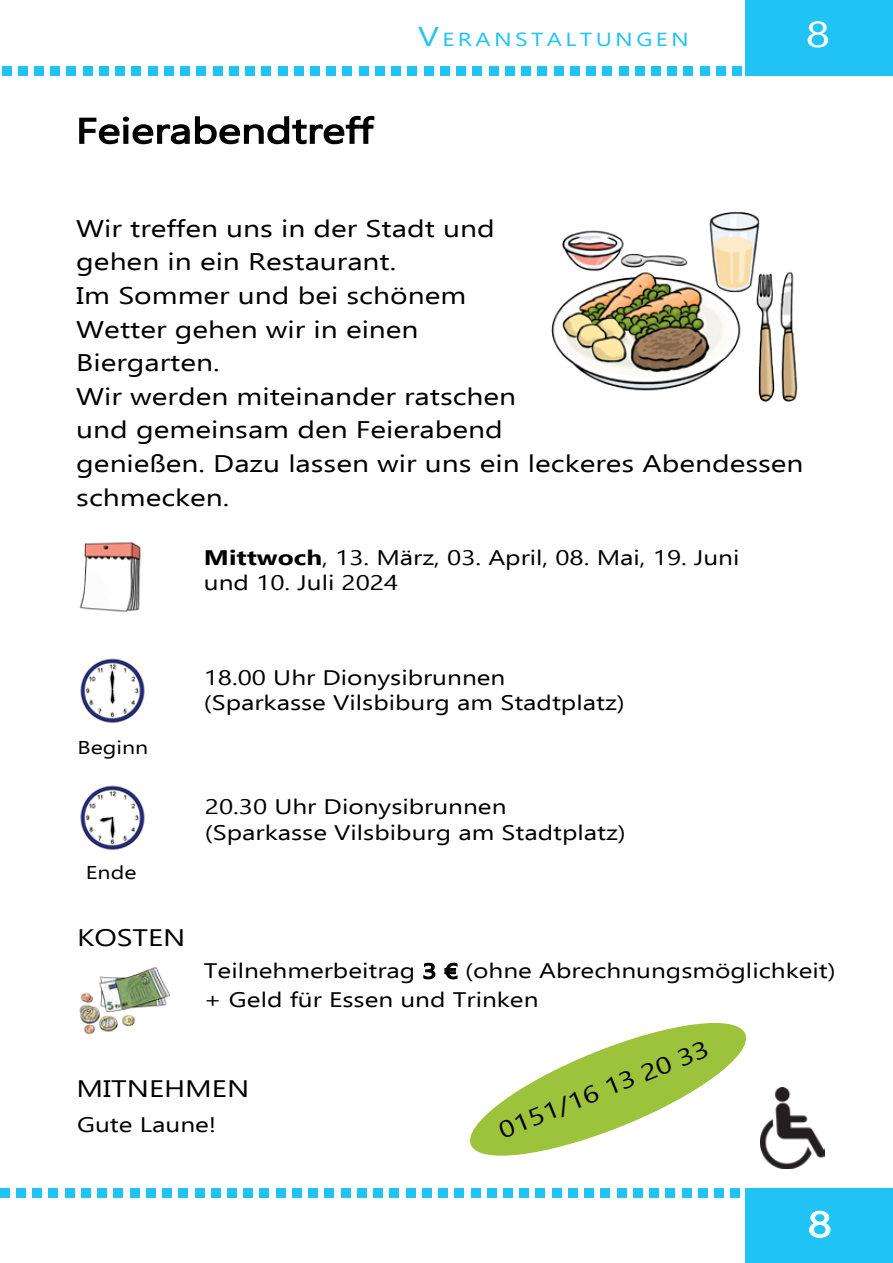
<style>
.page{position:relative;width:893px;height:1263px;background:#fff}
.page>*{position:absolute;margin:0;border:0;box-sizing:border-box;transform-origin:0 0}
.t1{font:36px "Ebrima";color:#fff;scale:1.25 1}
.t2{font:35.25px "Ebrima";color:#000;scale:1.25 1}
.t3{font:24px/33.6px "Ebrima";color:#000;scale:1.25 1}
.t4{font:23.85px "Ebrima";color:#000;scale:1.25 1}
.t5{font:23.4px "Ebrima";color:#000;scale:1.25 1}
.t6{font:21px/25.2px "Ebrima";color:#000;scale:1.25 1}
.t7{font:18.9px "Ebrima";letter-spacing:.145em;color:#20c4f4;scale:1.25 1}
.t8{font:18.45px "Ebrima";color:#000;scale:1.25 1}
.s1{font-size:27px}
.s2{font-weight:700}
</style>
<div class="page">
<div style="left:745px;top:0;width:148px;height:76px;background:#20c4f4"></div>
<div style="left:732px;top:67px;width:10px;height:9px;background:#20c4f4"></div>
<div style="left:716px;top:67px;width:10px;height:9px;background:#20c4f4"></div>
<div style="left:700px;top:67px;width:9px;height:9px;background:#20c4f4"></div>
<div style="left:684px;top:67px;width:9px;height:9px;background:#20c4f4"></div>
<div style="left:667px;top:67px;width:10px;height:9px;background:#20c4f4"></div>
<div style="left:651px;top:67px;width:10px;height:9px;background:#20c4f4"></div>
<div style="left:635px;top:67px;width:9px;height:9px;background:#20c4f4"></div>
<div style="left:619px;top:67px;width:9px;height:9px;background:#20c4f4"></div>
<div style="left:602px;top:67px;width:10px;height:9px;background:#20c4f4"></div>
<div style="left:586px;top:67px;width:10px;height:9px;background:#20c4f4"></div>
<div style="left:570px;top:67px;width:9px;height:9px;background:#20c4f4"></div>
<div style="left:554px;top:67px;width:9px;height:9px;background:#20c4f4"></div>
<div style="left:538px;top:67px;width:9px;height:9px;background:#20c4f4"></div>
<div style="left:521px;top:67px;width:10px;height:9px;background:#20c4f4"></div>
<div style="left:505px;top:67px;width:9px;height:9px;background:#20c4f4"></div>
<div style="left:489px;top:67px;width:9px;height:9px;background:#20c4f4"></div>
<div style="left:473px;top:67px;width:9px;height:9px;background:#20c4f4"></div>
<div style="left:456px;top:67px;width:10px;height:9px;background:#20c4f4"></div>
<div style="left:440px;top:67px;width:10px;height:9px;background:#20c4f4"></div>
<div style="left:424px;top:67px;width:9px;height:9px;background:#20c4f4"></div>
<div style="left:343px;top:67px;width:9px;height:9px;background:#20c4f4"></div>
<div style="left:327px;top:67px;width:9px;height:9px;background:#20c4f4"></div>
<div style="left:310px;top:67px;width:10px;height:9px;background:#20c4f4"></div>
<div style="left:294px;top:67px;width:9px;height:9px;background:#20c4f4"></div>
<div style="left:408px;top:67px;width:9px;height:9px;background:#20c4f4"></div>
<div style="left:391px;top:67px;width:10px;height:9px;background:#20c4f4"></div>
<div style="left:375px;top:67px;width:10px;height:9px;background:#20c4f4"></div>
<div style="left:359px;top:67px;width:9px;height:9px;background:#20c4f4"></div>
<div style="left:278px;top:67px;width:9px;height:9px;background:#20c4f4"></div>
<div style="left:197px;top:67px;width:9px;height:9px;background:#20c4f4"></div>
<div style="left:180px;top:67px;width:10px;height:9px;background:#20c4f4"></div>
<div style="left:164px;top:67px;width:10px;height:9px;background:#20c4f4"></div>
<div style="left:148px;top:67px;width:9px;height:9px;background:#20c4f4"></div>
<div style="left:262px;top:67px;width:9px;height:9px;background:#20c4f4"></div>
<div style="left:245px;top:67px;width:10px;height:9px;background:#20c4f4"></div>
<div style="left:229px;top:67px;width:10px;height:9px;background:#20c4f4"></div>
<div style="left:213px;top:67px;width:9px;height:9px;background:#20c4f4"></div>
<div style="left:132px;top:67px;width:9px;height:9px;background:#20c4f4"></div>
<div style="left:115px;top:67px;width:10px;height:9px;background:#20c4f4"></div>
<div style="left:99px;top:67px;width:10px;height:9px;background:#20c4f4"></div>
<div style="left:83px;top:67px;width:9px;height:9px;background:#20c4f4"></div>
<div style="left:67px;top:67px;width:9px;height:9px;background:#20c4f4"></div>
<div style="left:51px;top:67px;width:9px;height:9px;background:#20c4f4"></div>
<div style="left:34px;top:67px;width:10px;height:9px;background:#20c4f4"></div>
<div style="left:18px;top:66px;width:9px;height:10px;background:#20c4f4"></div>
<div style="left:2px;top:67px;width:9px;height:9px;background:#20c4f4"></div>
<div style="left:745px;top:1188px;width:148px;height:75px;background:#20c4f4"></div>
<div style="left:731px;top:1189px;width:9px;height:9px;background:#20c4f4"></div>
<div style="left:714px;top:1189px;width:10px;height:9px;background:#20c4f4"></div>
<div style="left:698px;top:1189px;width:10px;height:9px;background:#20c4f4"></div>
<div style="left:682px;top:1189px;width:9px;height:9px;background:#20c4f4"></div>
<div style="left:666px;top:1189px;width:9px;height:9px;background:#20c4f4"></div>
<div style="left:649px;top:1189px;width:10px;height:9px;background:#20c4f4"></div>
<div style="left:633px;top:1189px;width:10px;height:9px;background:#20c4f4"></div>
<div style="left:617px;top:1189px;width:9px;height:9px;background:#20c4f4"></div>
<div style="left:601px;top:1189px;width:9px;height:9px;background:#20c4f4"></div>
<div style="left:584px;top:1189px;width:10px;height:9px;background:#20c4f4"></div>
<div style="left:568px;top:1189px;width:10px;height:9px;background:#20c4f4"></div>
<div style="left:552px;top:1189px;width:9px;height:9px;background:#20c4f4"></div>
<div style="left:536px;top:1189px;width:9px;height:9px;background:#20c4f4"></div>
<div style="left:519px;top:1189px;width:10px;height:9px;background:#20c4f4"></div>
<div style="left:503px;top:1189px;width:10px;height:9px;background:#20c4f4"></div>
<div style="left:487px;top:1189px;width:9px;height:9px;background:#20c4f4"></div>
<div style="left:471px;top:1189px;width:9px;height:9px;background:#20c4f4"></div>
<div style="left:455px;top:1189px;width:9px;height:9px;background:#20c4f4"></div>
<div style="left:438px;top:1189px;width:10px;height:9px;background:#20c4f4"></div>
<div style="left:422px;top:1189px;width:9px;height:9px;background:#20c4f4"></div>
<div style="left:341px;top:1189px;width:9px;height:9px;background:#20c4f4"></div>
<div style="left:325px;top:1189px;width:9px;height:9px;background:#20c4f4"></div>
<div style="left:308px;top:1189px;width:10px;height:9px;background:#20c4f4"></div>
<div style="left:292px;top:1189px;width:10px;height:9px;background:#20c4f4"></div>
<div style="left:406px;top:1189px;width:9px;height:9px;background:#20c4f4"></div>
<div style="left:390px;top:1189px;width:9px;height:9px;background:#20c4f4"></div>
<div style="left:373px;top:1189px;width:10px;height:9px;background:#20c4f4"></div>
<div style="left:357px;top:1189px;width:10px;height:9px;background:#20c4f4"></div>
<div style="left:276px;top:1189px;width:9px;height:9px;background:#20c4f4"></div>
<div style="left:195px;top:1189px;width:9px;height:9px;background:#20c4f4"></div>
<div style="left:179px;top:1189px;width:9px;height:9px;background:#20c4f4"></div>
<div style="left:162px;top:1189px;width:10px;height:9px;background:#20c4f4"></div>
<div style="left:146px;top:1189px;width:10px;height:9px;background:#20c4f4"></div>
<div style="left:260px;top:1189px;width:9px;height:9px;background:#20c4f4"></div>
<div style="left:244px;top:1189px;width:9px;height:9px;background:#20c4f4"></div>
<div style="left:227px;top:1189px;width:10px;height:9px;background:#20c4f4"></div>
<div style="left:211px;top:1189px;width:9px;height:9px;background:#20c4f4"></div>
<div style="left:130px;top:1189px;width:9px;height:9px;background:#20c4f4"></div>
<div style="left:114px;top:1189px;width:9px;height:9px;background:#20c4f4"></div>
<div style="left:97px;top:1189px;width:10px;height:9px;background:#20c4f4"></div>
<div style="left:81px;top:1189px;width:10px;height:9px;background:#20c4f4"></div>
<div style="left:65px;top:1189px;width:9px;height:9px;background:#20c4f4"></div>
<div style="left:49px;top:1189px;width:9px;height:9px;background:#20c4f4"></div>
<div style="left:32px;top:1189px;width:10px;height:9px;background:#20c4f4"></div>
<div style="left:16px;top:1189px;width:10px;height:9px;background:#20c4f4"></div>
<div style="left:0;top:1189px;width:9px;height:9px;background:#20c4f4"></div>
<svg style="left:809px;top:1210px;width:22px;height:28px"></svg>
<svg style="left:79px;top:115px;width:296px;height:30px"></svg>
<svg style="left:423px;top:962px;width:13px;height:18px"></svg>
<svg style="left:444px;top:962px;width:14px;height:18px"></svg>
<img style="left:79px;top:967px;width:91px;height:68px">
<img style="left:551px;top:211px;width:247px;height:192px">
<img style="left:79px;top:542px;width:62px;height:70px">
<img style="left:761px;top:1088px;width:64px;height:80px">
<svg style="left:470px;top:1023px;width:276px;height:133px"></svg>
<img style="left:80px;top:658px;width:65px;height:65px">
<img style="left:80px;top:785px;width:65px;height:65px">
<h2 class="t2" style="left:76px;top:105px;width:239px">Feierabendtreff</h2>
<p class="t7" style="left:418px;top:25px;width:218px"><span class="s1">V</span>ERANSTALTU NGEN</p>
<h1 class="t1" style="left:806px;top:8px;width:21px">8</h1>
<p class="t3" style="left:76px;top:211px;width:583px">Wir treffen uns in der Stadt und<br>gehen in ein Restaurant.<br>Im Sommer und bei schönem<br>Wetter gehen wir in einen<br>Biergarten.<br>Wir werden miteinander ratschen<br>und gemeinsam den Feierabend<br>genießen. Dazu lassen wir uns ein leckeres Abendessen schmecken.</p>
<p class="t6" style="left:204px;top:544px;width:430px"><span class="s2">Mittwoch</span>, 13. März, 03. April, 08. Mai, 19. Juni und 10. Juli 2024</p>
<p class="t8" style="left:78px;top:733px;width:58px">Beginn</p>
<p class="t8" style="left:86px;top:858px;width:42px">Ende</p>
<p class="t4" style="left:77px;top:920px;width:88px">KOSTEN</p>
<p class="t6" style="left:204px;top:664px;width:338px">18.00 Uhr Dionysibrunnen (Sparkasse Vilsbiburg am Stadtplatz)</p>
<p class="t6" style="left:205px;top:794px;width:338px">20.30 Uhr Dionysibrunnen (Sparkasse Vilsbiburg am Stadtplatz)</p>
<p class="t6" style="left:204px;top:956px;width:507px;line-height:28.2px">Teilnehmerbeitrag 3 € (ohne Abrechnungsmöglichkeit) + Geld für Essen und Trinken</p>
<p class="t5" style="left:493px;top:1115px;width:181px;rotate:-22deg">0151/16 13 20 33</p>
<p class="t4" style="left:77px;top:1070px;width:140px">MITNEHMEN</p>
<p class="t6" style="left:77px;top:1111px;width:113px">Gute Laune!</p>
<h1 class="t1" style="left:808px;top:1197px;width:21px">8</h1>
</div>
